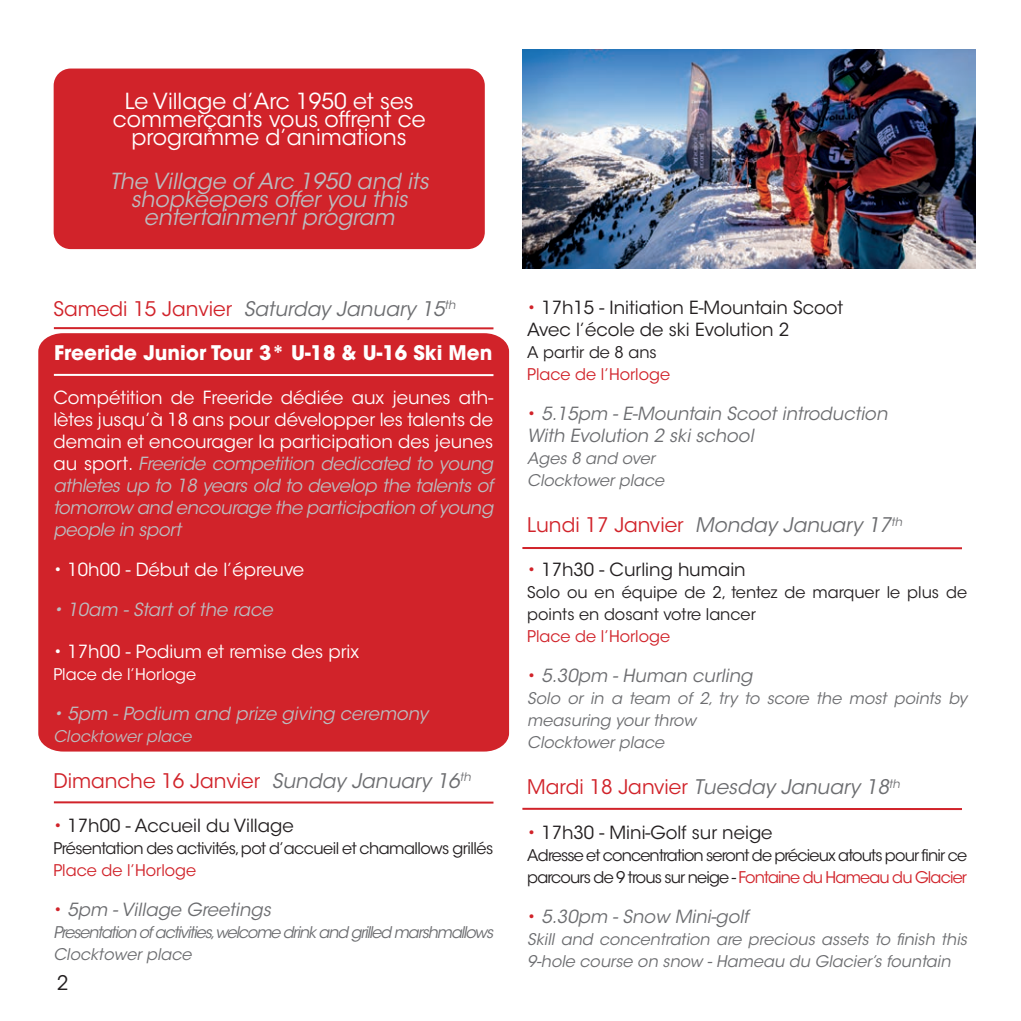
<style>
.page{position:relative;width:1021px;height:1021px;background:#fff}
.page>*{position:absolute;margin:0;border:0;box-sizing:border-box;transform-origin:0 0}
.t1{font:22px/18px "ITC Avant Garde Std";color:#fff;text-align:center}
.t2{font:italic 22px/18px "ITC Avant Garde Std";color:#bcbdc0;text-align:center}
.t3{font:italic 20px "ITC Avant Garde Std";color:#6c6d70}
.t4{font:700 20px "ITC Avant Garde Std";color:#fff}
.t5{font:20px "ITC Avant Garde Std";color:#d1232a}
.t6{font:20px "ITC Avant Garde Std";color:#231f20}
.t7{font:italic 18px/22px "ITC Avant Garde Std";color:#bcbdc0}
.t8{font:18px/22px "ITC Avant Garde Std";color:#231f20}
.t9{font:italic 18px/22px "ITC Avant Garde Std";color:#6c6d70}
.t10{font:18px "ITC Avant Garde Std";color:#fff}
.t11{font:italic 16px/22px "ITC Avant Garde Std";color:#6c6d70}
.t12{font:16px/22px "ITC Avant Garde Std";letter-spacing:-.05em;color:#231f20}
.t13{font:16px/22px "ITC Avant Garde Std";color:#231f20}
.t14{font:16px "ITC Avant Garde Std";letter-spacing:-.03em;color:#231f20}
.t15{font:16px "ITC Avant Garde Std";color:#d1232a}
.t16{font:16px "ITC Avant Garde Std";color:#fff}
.t17{font:italic 16px "ITC Avant Garde Std";color:#bcbdc0}
.s1{font-style:normal;color:#d1232a}
.s2{font-style:normal;color:#fff}
.s3{font-style:italic;color:#6c6d70}
.s4{color:#d1232a}
</style>
<div class="page">
<div style="left:38px;top:333px;width:472px;height:419px;background:#d1232a"></div>
<div style="left:54px;top:69px;width:431px;height:180px;background:#d1232a;border-radius:17px"></div>
<img style="left:522px;top:50px;width:453px;height:218px">
<hr style="left:54px;top:801px;width:439px;height:2px;background:#d1232a">
<hr style="left:54px;top:327px;width:439px;height:2px;background:#d1232a">
<hr style="left:522px;top:547px;width:440px;height:2px;background:#d1232a">
<hr style="left:54px;top:374px;width:439px;height:2px;background:#fff">
<hr style="left:522px;top:807px;width:440px;height:3px;background:#d1232a">
<p class="t1" style="left:113px;top:92px;width:314px">Le Village d’Arc 1950 et ses commerçants vous offrent ce programme d’animations</p>
<p class="t2" style="left:110px;top:172px;width:325px">The Village ofArc 1950 and its shopkeepers offer you this entertainment program</p>
<p class="t3" style="left:53px;top:296px;width:406px"><span class="s1">Sa m ed i 1 5 J a n v i e r</span> Saturday January 15<sup>th</sup></p>
<p class="t4" style="left:54px;top:339px;width:440px">Freeride Junior Tour 3* U-18 &amp; U-16 Ski Men</p>
<p class="t7" style="left:53px;top:386px;width:445px"><span class="s2">Compétition de Freeride dédiée aux jeunes ath&shy;lètes jusqu’à 18 ans pour développer les talents de demain et encourager la participation des jeunes a u s p o r t .</span> Freeride competition dedicated to young athletes up to 18 years old to develop the talents of tomorrow and encourage the participation ofyoung people in sport</p>
<p class="t10" style="left:53px;top:558px;width:252px">• 10h00 - Début de l’épreuve</p>
<p class="t7" style="left:53px;top:598px;width:225px">• 10am - Start of the race</p>
<p class="t10" style="left:53px;top:640px;width:307px">• 17h00 - Podium et remise des prix</p>
<p class="t16" style="left:53px;top:664px;width:144px">Place de l’Horloge</p>
<p class="t7" style="left:53px;top:702px;width:380px">• 5pm - Podium and prize giving ceremony</p>
<p class="t17" style="left:53px;top:726px;width:143px">Clocktower place</p>
<p class="t5" style="left:53px;top:768px;width:421px">Dimanche 16 Janvier <span class="s3">Sunday January 16</span><sup>th</sup></p>
<p class="t8" style="left:53px;top:814px;width:242px"><span class="s4">•</span> 17h00 - Accueil du Village</p>
<p class="t14" style="left:53px;top:838px;width:441px">Présentation des activités, pot d’accueil et chamallows grillés</p>
<p class="t15" style="left:53px;top:860px;width:144px">Place de l’Horloge</p>
<p class="t9" style="left:53px;top:898px;width:223px"><span class="s1">•</span> 5pm -Village Greetings</p>
<p class="t11" style="left:53px;top:921px;width:445px">Presentation ofactivities,welcome drinkand grilled marshmallows<br>Clocktower place</p>
<p class="t6" style="left:57px;top:971px;width:13px">2</p>
<p class="t8" style="left:527px;top:297px;width:317px"><span class="s4">•</span> 17h15 - Initiation E-Mountain Scoot<br>Avec l’école de ski Evolution 2</p>
<p class="t13" style="left:527px;top:341px;width:131px">A partir de 8 ans</p>
<p class="t15" style="left:527px;top:365px;width:144px">Place de l’Horloge</p>
<p class="t9" style="left:527px;top:403px;width:365px"><span class="s1">•</span> 5.15pm - E-Mountain Scoot introduction<br>With Evolution 2 ski school</p>
<p class="t11" style="left:527px;top:447px;width:142px">Ages 8 and over<br>Clocktower place</p>
<p class="t3" style="left:527px;top:513px;width:379px"><span class="s1">Lu n d i 1 7 J a nv i e r</span> Monday January 17<sup>th</sup></p>
<p class="t8" style="left:527px;top:559px;width:220px"><span class="s4">•</span> 17h30 - Curling humain</p>
<p class="t13" style="left:527px;top:581px;width:441px">Solo ou en équipe de 2, tentez de marquer le plus de points en dosant votre lancer</p>
<p class="t15" style="left:527px;top:627px;width:144px">Place de l’Horloge</p>
<p class="t9" style="left:527px;top:665px;width:231px"><span class="s1">•</span> 5.30pm - Human curling</p>
<p class="t11" style="left:527px;top:687px;width:445px">Solo or in a team of 2, try to score the most points by measuring your throw<br>Clocktower place</p>
<p class="t3" style="left:527px;top:775px;width:377px"><span class="s1">M a rd i 1 8 J a nv i e r</span> Tuesday January 18<sup>th</sup></p>
<p class="t8" style="left:527px;top:821px;width:247px"><span class="s4">•</span> 17h30 - Mini-Golf sur neige</p>
<p class="t12" style="left:527px;top:843px;width:441px">Adresse et concentration seront de précieux atouts pour finir ce parcours de 9 trous sur neige - <span class="s4">Fontaine du Hameau du Glacier</span></p>
<p class="t9" style="left:527px;top:905px;width:227px"><span class="s1">•</span> 5.30pm - Snow Mini-golf</p>
<p class="t11" style="left:527px;top:927px;width:445px">Skill and concentration are precious assets to finish this<br>9-hole course on snow - Hameau du Glacier’s fountain</p>
</div>
